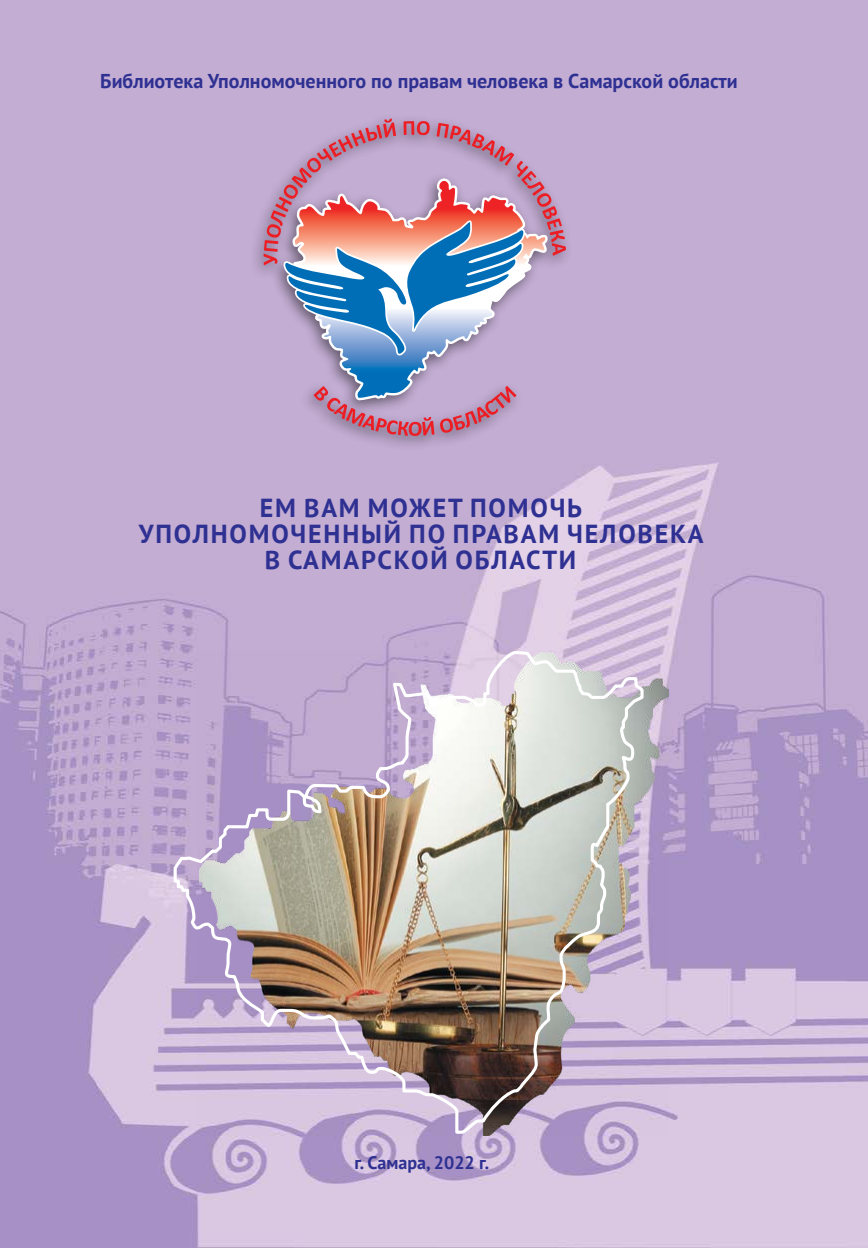
<style>
.page{position:relative;width:868px;height:1248px;background:#fff}
.page>*{position:absolute;margin:0;border:0;box-sizing:border-box;transform-origin:0 0}
.t1{font:700 26px/26px "PT Sans";letter-spacing:.07em;color:#2e3092;text-align:center}
.t2{font:700 20px "PT Sans";color:#2e3092}
.t3{font:700 18px "PT Sans";color:#2e3092}
</style>
<div class="page">
<img style="left:0;top:0;width:867px;height:1247px">
<img style="left:197px;top:650px;width:471px;height:485px">
<img style="left:173px;top:650px;width:471px;height:484px">
<div style="left:248px;top:112px;width:326px;height:341px;background:#c3add3"></div>
<svg style="left:263px;top:119px;width:303px;height:317px"></svg>
<p class="t2" style="left:100px;top:68px;width:639px">Библиотека Уполномоченного по правам человека в Самарской области</p>
<p class="t1" style="left:139px;top:494px;width:566px">ЕМ ВАМ МОЖЕТ ПОМОЧЬ<br>УПОЛНОМОЧЕННЫЙ ПО ПРАВАМ ЧЕЛОВЕКА<br>В САМАРСКОЙ ОБЛАСТИ</p>
<p class="t3" style="left:354px;top:1150px;width:136px">г. Самара, 2022 г.</p>
</div>
